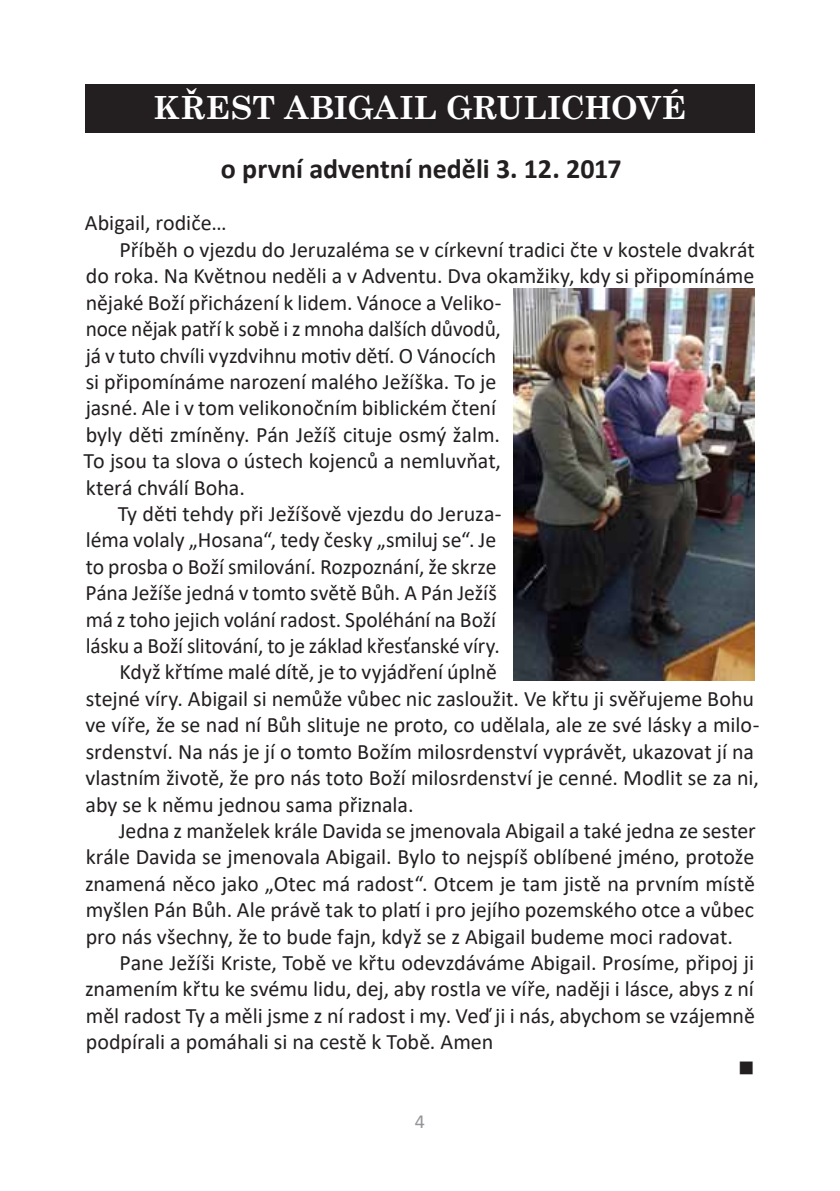
<style>
.page{position:relative;width:840px;height:1191px;background:#fff}
.page>*{position:absolute;margin:0;border:0;box-sizing:border-box;transform-origin:0 0}
.NADPIS_článku__v_čer{font:700 32px "Century Schoolbook";color:#fff}
.PODNADPIS_ČLÁNKU{font:700 28px "Calibri";letter-spacing:-.005em;color:#231f20}
.Odstavec_po_nadpisu{font:22px/26.4px "Calibri";color:#231f20}
.t1{font:22px "Wingdings";color:#231f20}
.t2{font:20px "Calibri";color:#939598}
</style>
<div class="page">
<div style="left:85px;top:84px;width:669px;height:48px;background:#231f20"></div>
<img style="left:513px;top:288px;width:241px;height:392px">
<p class="NADPIS_článku__v_čer" style="left:153px;top:83px;width:534px">KŘEST ABIGAIL GRULICHOVÉ</p>
<p class="PODNADPIS_ČLÁNKU" style="left:221px;top:149px;width:402px">o první adventní neděli 3. 12. 2017</p>
<p class="Odstavec_po_nadpisu" style="left:85px;top:209px;width:143px">Abigail, rodiče…</p>
<p class="Odstavec_po_nadpisu" style="left:84px;top:236px;width:672px;text-indent:36px">Příběh o vjezdu do Jeruzaléma se v církevní tradici čte v kostele dvakrát do roka. Na Květnou neděli a v Adventu. Dva okamžiky, kdy si připomínáme nějaké Boží přicházení k lidem. Vánoce a Veliko-<br>noce nějak patří k sobě i z mnoha dalších důvodů,<br>já v tuto chvíli vyzdvihnu motiv dětí. O Vánocích<br>si připomínáme narození malého Ježíška. To je<br>jasné. Ale i v tom velikonočním biblickém čtení<br>byly děti zmíněny. Pán Ježíš cituje osmý žalm.<br>To jsou ta slova o ústech kojenců a nemluvňat,<br>která chválí Boha.</p>
<p class="Odstavec_po_nadpisu" style="left:85px;top:500px;width:417px;text-indent:32px">Ty děti tehdy při Ježíšově vjezdu do Jeruza&shy;léma volaly „Hosana“, tedy česky „smiluj se“. Je to prosba o Boží smilování. Rozpoznání, že skrze Pána Ježíše jedná v tomto světě Bůh. A Pán Ježíš má z toho jejich volání radost. Spoléhání na Boží lásku a Boží slitování, to je základ křesťanské víry.</p>
<p class="Odstavec_po_nadpisu" style="left:85px;top:658px;width:675px;text-indent:34px">Když křtíme malé dítě, je to vyjádření úplně<br>stejné víry. Abigail si nemůže vůbec nic zasloužit. Ve křtu ji svěřujeme Bohu ve víře, že se nad ní Bůh slituje ne proto, co udělala, ale ze své lásky a milo&shy;srdenství. Na nás je jí o tomto Božím milosrdenství vyprávět, ukazovat jí na vlastním životě, že pro nás toto Boží milosrdenství je cenné. Modlit se za ni, aby se k němu jednou sama přiznala.</p>
<p class="Odstavec_po_nadpisu" style="left:85px;top:817px;width:672px;text-align:justify;text-indent:34px">Jedna z manželek krále Davida se jmenovala Abigail a také jedna ze sester krále Davida se jmenovala Abigail. Bylo to nejspíš oblíbené jméno, protože znamená něco jako „Otec má radost“. Otcem je tam jistě na prvním místě myšlen Pán Bůh. Ale právě tak to platí i pro jejího pozemského otce a vůbec pro nás všechny, že to bude fajn, když se z Abigail budeme moci radovat.</p>
<p class="Odstavec_po_nadpisu" style="left:85px;top:949px;width:671px;text-align:justify;text-indent:34px">Pane Ježíši Kriste, Tobě ve křtu odevzdáváme Abigail. Prosíme, připoj ji znamením křtu ke svému lidu, dej, aby rostla ve víře, naději i lásce, abys z ní měl radost Ty a měli jsme z ní radost i my. Veď ji i nás, abychom se vzájemně podpírali a pomáhali si na cestě k Tobě. Amen</p>
<p class="t1" style="left:737px;top:1055px;width:14px">■</p>
<p class="t2" style="left:414px;top:1107px;width:12px">4</p>
</div>
